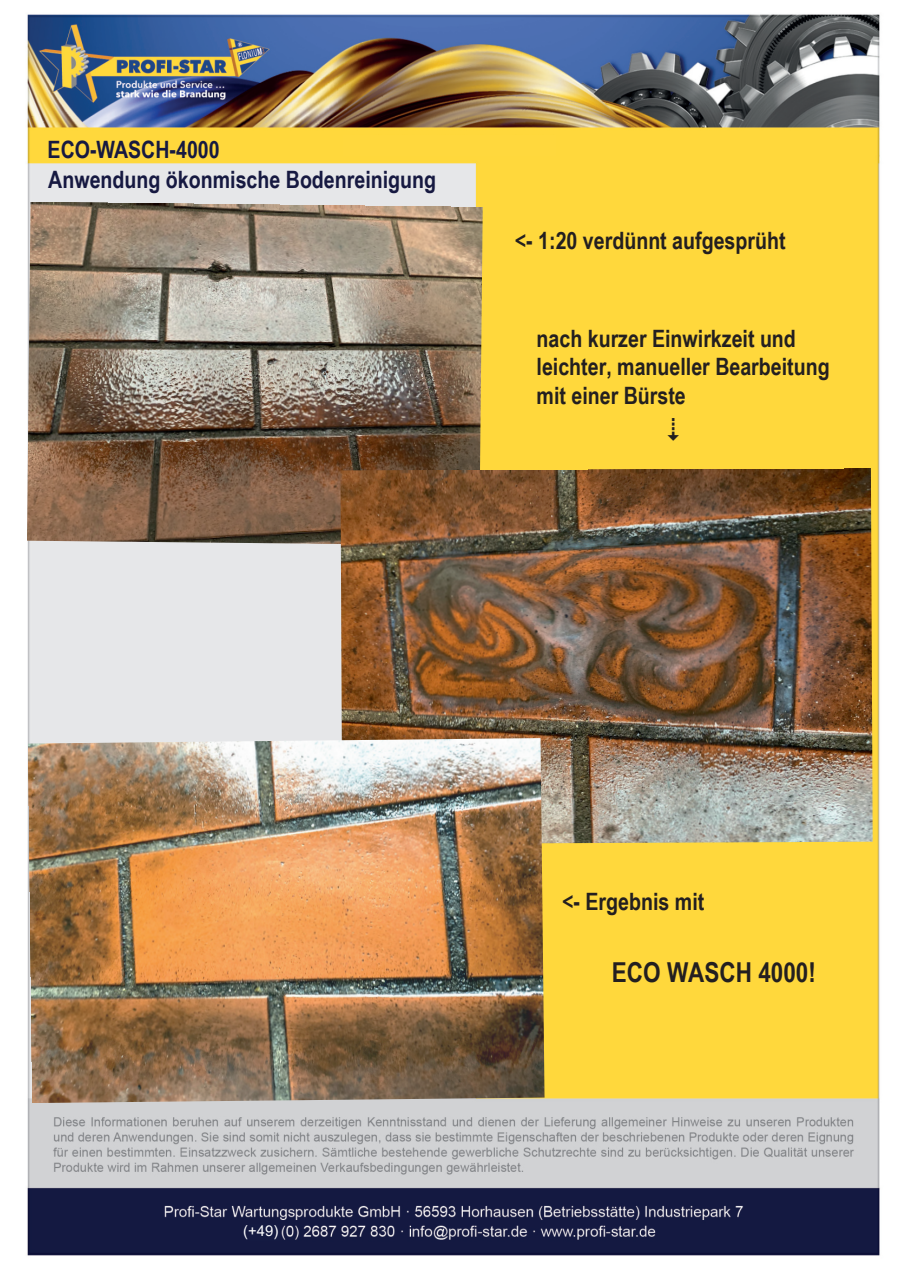
<style>
.page{position:relative;width:902px;height:1272px;background:#fff}
.page>*{position:absolute;margin:0;border:0;box-sizing:border-box;transform-origin:0 0}
.t1{font:700 27.45px "Arial Narrow";color:#231f20}
.t2{font:700 23.85px/28.7px "Arial Narrow";color:#231f20}
.t3{font:700 23.85px/29.7px "Arial Narrow";color:#161941}
.t4{font:14.85px "Arial";color:#fff}
</style>
<div class="page">
<img style="left:27px;top:14px;width:853px;height:1242px">
<img style="left:27px;top:201px;width:455px;height:344px">
<img style="left:340px;top:468px;width:532px;height:376px">
<img style="left:28px;top:738px;width:516px;height:365px">
<div style="left:343px;top:135px;width:212px;height:20px;background:#ffd83d"></div>
<div style="left:250px;top:1223px;width:30px;height:17px;background:#141a42"></div>
<svg style="left:668px;top:417px;width:11px;height:23px"></svg>
<p class="t3" style="left:48px;top:134px;width:390px">ECO-WASCH-4000<br>Anwendung ökonmische Bodenreinigung</p>
<p class="t2" style="left:514px;top:225px;width:272px">&lt;- 1:20 verdünnt aufgesprüht</p>
<p class="t2" style="left:536px;top:323px;width:294px">nach kurzer Einwirkzeit und leichter, manueller Bearbeitung mit einer Bürste</p>
<p class="t4" style="left:243px;top:1220px;width:37px">(+49)</p>
<p class="t2" style="left:562px;top:885px;width:144px">&lt;- Ergebnis mit</p>
<p class="t1" style="left:612px;top:951px;width:205px">ECO WASCH 4000!</p>
</div>
